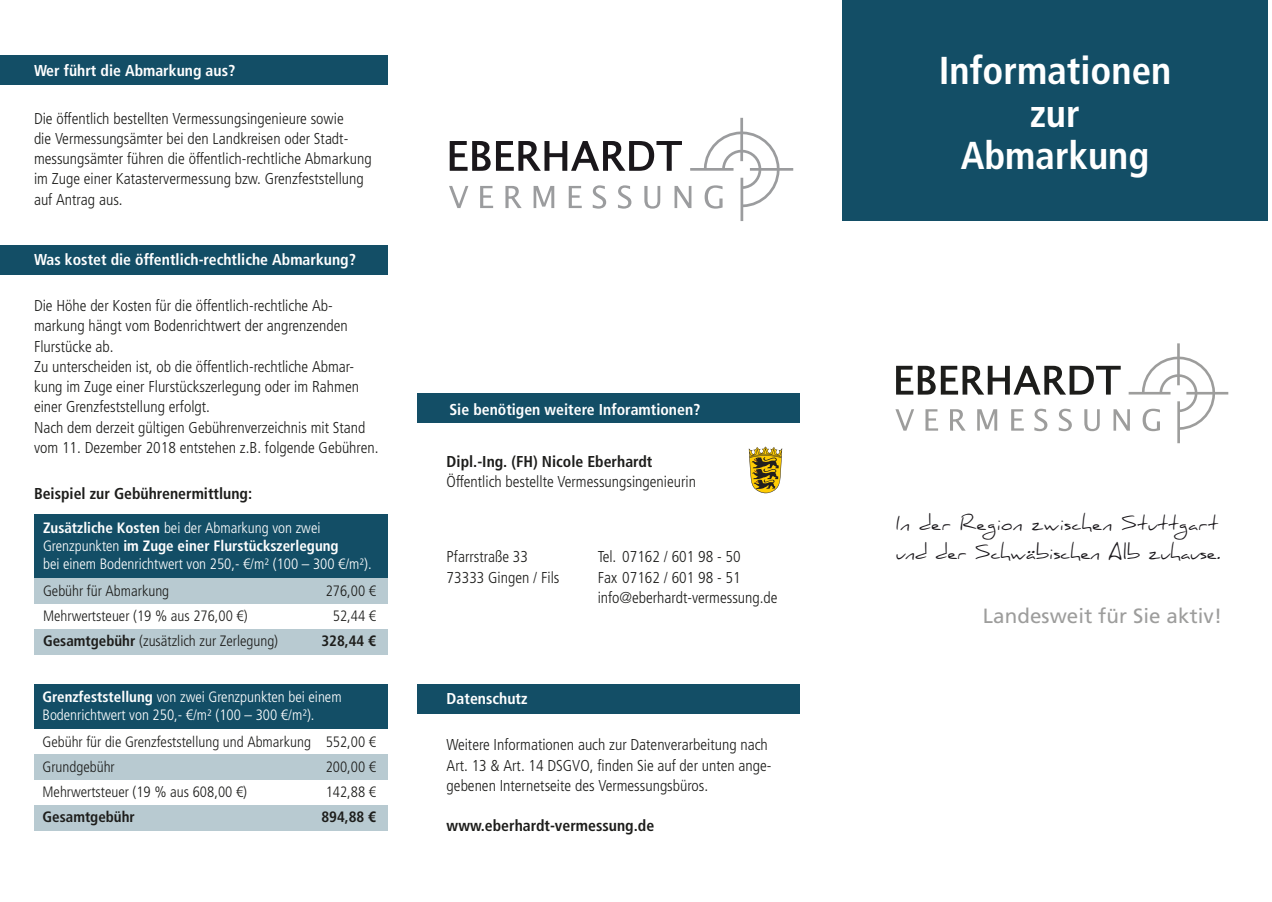
<style>
.page{position:relative;width:1272px;height:902px;background:#fff}
.page>*{position:absolute;margin:0;border:0;box-sizing:border-box;transform-origin:0 0}
.t1{font:38.85px/42.3px "Frutiger LT 67 Bd Cn";color:#fff;text-align:center}
.t2{font:20.55px "Frutiger LT Pro";letter-spacing:.005em;color:#9d9d9c}
.t3{font:18.9px/29.1px "Daniel";letter-spacing:.015em;color:#1a171b}
.t4{font:15.75px/20.2px "Frutiger LT 47 Lt Cn";color:#1d1d1b}
.t5{font:15.75px "Frutiger LT 67 Bd Cn";color:#fff}
.t6{font:15.75px "Frutiger LT 67 Bd Cn";color:#1d1d1b}
.t7{font:15px/25px "Frutiger LT 47 Lt Cn";color:#1d1d1b}
.t8{font:15px/18px "Frutiger LT 47 Lt Cn";color:#fff}
.t9{font:15px "Frutiger LT 67 Bd Cn";color:#fff}
.t10{font:15px "Frutiger LT 67 Bd Cn";color:#1d1d1b}
.s1{font-family:"Frutiger LT 67 Bd Cn"}
.s2{font-family:"Frutiger LT 47 Lt Cn"}
</style>
<div class="page">
<div style="left:34px;top:577px;width:353px;height:26px;background:#b8cad1"></div>
<div style="left:34px;top:629px;width:353px;height:25px;background:#b8cad1"></div>
<div style="left:34px;top:514px;width:353px;height:63px;background:#134e66"></div>
<div style="left:34px;top:754px;width:353px;height:25px;background:#b8cad1"></div>
<div style="left:34px;top:805px;width:353px;height:25px;background:#b8cad1"></div>
<div style="left:34px;top:684px;width:353px;height:44px;background:#134e66"></div>
<div style="left:842px;top:1px;width:425px;height:220px;background:#134e66"></div>
<div style="left:0;top:55px;width:387px;height:30px;background:#134e66"></div>
<div style="left:0;top:245px;width:387px;height:30px;background:#134e66"></div>
<svg style="left:895px;top:343px;width:333px;height:100px"></svg>
<div style="left:417px;top:683px;width:382px;height:30px;background:#134e66"></div>
<div style="left:417px;top:393px;width:382px;height:30px;background:#134e66"></div>
<svg style="left:449px;top:118px;width:344px;height:103px"></svg>
<svg style="left:748px;top:446px;width:34px;height:47px"></svg>
<p class="t5" style="left:34px;top:61px;width:203px">Wer führt die Abmarkung aus?</p>
<p class="t4" style="left:34px;top:108px;width:339px">Die öffentlich bestellten Vermessungsingenieure sowie<br>die Vermessungsämter bei den Landkreisen oder Stadt&shy;messungsämter führen die öffentlich-rechtliche Abmarkung im Zuge einer Katastervermessung bzw. Grenzfeststellung auf Antrag aus.</p>
<p class="t5" style="left:34px;top:250px;width:323px">Was kostet die öffentlich-rechtliche Abmarkung?</p>
<p class="t4" style="left:34px;top:296px;width:346px">Die Höhe der Kosten für die öffentlich-rechtliche Ab&shy;markung hängt vom Bodenrichtwert der angrenzenden Flurstücke ab.<br>Zu unterscheiden ist, ob die öffentlich-rechtliche Abmar&shy;kung im Zuge einer Flurstückszerlegung oder im Rahmen einer Grenzfeststellung erfolgt.<br>Nach dem derzeit gültigen Gebührenverzeichnis mit Stand vom 11. Dezember 2018 entstehen z.B. folgende Gebühren.</p>
<p class="t6" style="left:34px;top:484px;width:220px">Beispiel zur Gebührenermittlung:</p>
<p class="t8" style="left:43px;top:518px;width:279px"><span class="s1">Zusätzliche Kosten</span> bei der Abmarkung von zwei</p>
<p class="t9" style="left:43px;top:536px;width:297px"><span class="s2">Grenzpunkten</span> im Zuge einer Flurstückszerlegung</p>
<p class="t8" style="left:43px;top:554px;width:330px">bei einem Bodenrichtwert von 250,- €/m² (100 – 300 €/m²).</p>
<p class="t7" style="left:43px;top:578px;width:236px">Gebühr für Abmarkung<br>Mehrwertsteuer (19 % aus 276,00 €)<br><span class="s1">Gesamtgebühr</span> (zusätzlich zur Zerlegung)</p>
<p class="t7" style="left:326px;top:578px;width:52px;text-align:center">276,00 €<br>52,44 €</p>
<p class="t10" style="left:321px;top:632px;width:56px">328,44 €</p>
<p class="t8" style="left:42px;top:687px;width:300px"><span class="s1">Grenzfeststellung</span> von zwei Grenzpunkten bei einem<br>Bodenrichtwert von 250,- €/m² (100 – 300 €/m²).</p>
<p class="t7" style="left:42px;top:729px;width:270px">Gebühr für die Grenzfeststellung und Abmarkung<br>Grundgebühr<br>Mehrwertsteuer (19 % aus 608,00 €)</p>
<p class="t10" style="left:42px;top:807px;width:94px">Gesamtgebühr</p>
<p class="t7" style="left:326px;top:729px;width:52px;text-align:justify">552,00 € 200,00 € 142,88 €</p>
<p class="t10" style="left:321px;top:807px;width:56px">894,88 €</p>
<p class="t5" style="left:449px;top:400px;width:252px">Sie benötigen weitere Inforamtionen?</p>
<p class="t6" style="left:446px;top:451px;width:207px">Dipl.-Ing. (FH) Nicole Eberhardt</p>
<p class="t4" style="left:446px;top:471px;width:251px">Öffentlich bestellte Vermessungsingenieurin</p>
<p class="t4" style="left:446px;top:547px;width:114px">Pfarrstraße 33<br>73333 Gingen / Fils</p>
<p class="t4" style="left:597px;top:547px;width:181px">Tel. 07162 / 601 98 - 50<br>Fax 07162 / 601 98 - 51 info@eberhardt-vermessung.de</p>
<p class="t5" style="left:446px;top:689px;width:82px">Datenschutz</p>
<p class="t4" style="left:446px;top:734px;width:326px">Weitere Informationen auch zur Datenverarbeitung nach<br>Art. 13 &amp; Art. 14 DSGVO, finden Sie auf der unten ange&shy;gebenen Internetseite des Vermessungsbüros.</p>
<p class="t6" style="left:446px;top:816px;width:209px">www.eberhardt-vermessung.de</p>
<h1 class="t1" style="left:938px;top:50px;width:234px">Informationen zur<br>Abmarkung</h1>
<p class="t3" style="left:896px;top:508px;width:326px">In der Region zwischen Stuttgart und der Schwäbischen Alb zuhause.</p>
<h2 class="t2" style="left:982px;top:604px;width:241px">Landesweit für Sie aktiv!</h2>
</div>
